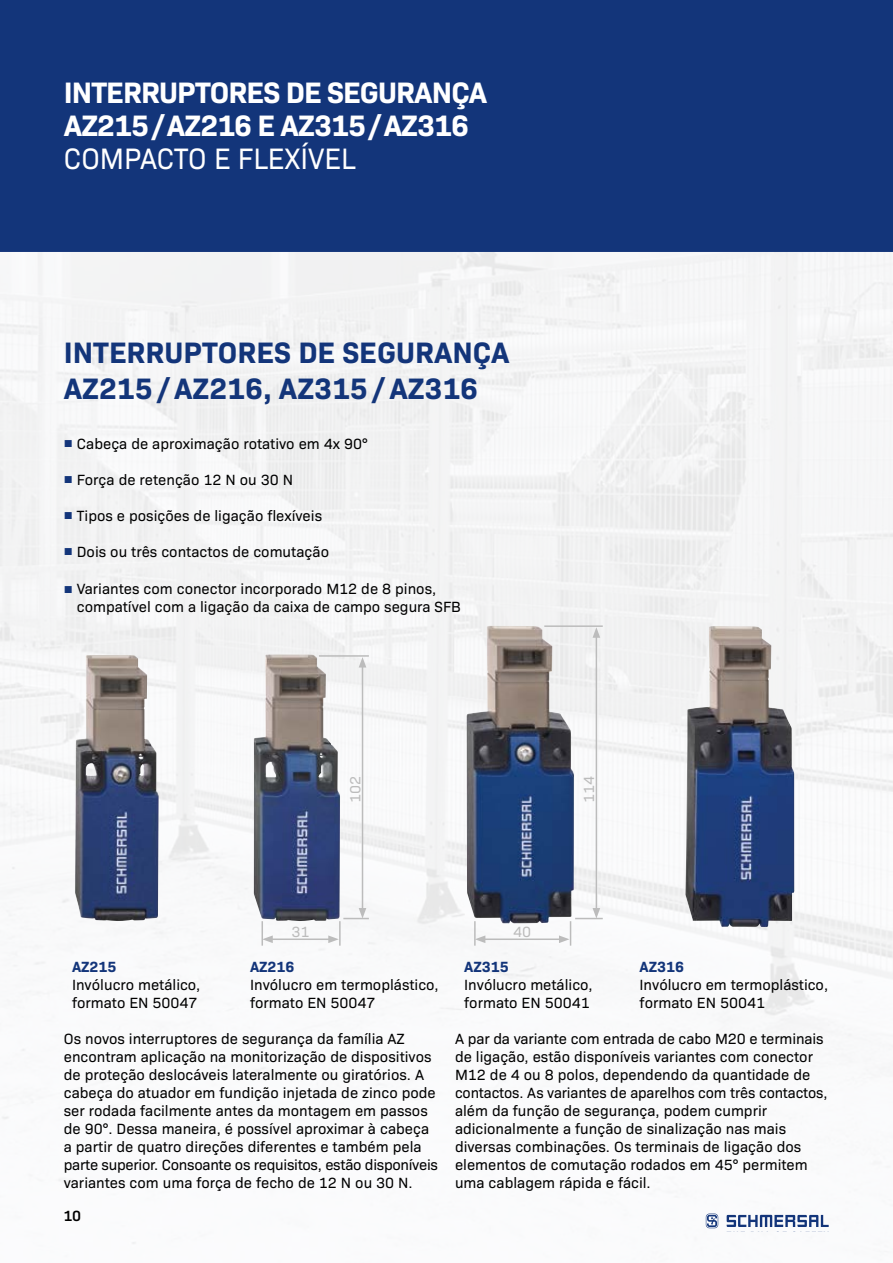
<style>
.page{position:relative;width:893px;height:1263px;background:#fff}
.page>*{position:absolute;margin:0;border:0;box-sizing:border-box;transform-origin:0 0}
.t1{font:700 30px/33px "Bio Sans";letter-spacing:-.03em;color:#fff}
.t2{font:700 30px/36px "Bio Sans";color:#13357a}
.t3{font:30px "Bio Sans";color:#fff;scale:.94 1}
.t4{font:15px/18px "Bio Sans";color:#000}
.t5{font:700 15px "Bio Sans";color:#13357a}
.t6{font:15px "Bio Sans";color:#bcbcbc}
.t7{font:600 15px "Bio Sans";color:#000}
.s1{font-family:"Arial";color:#13357a}
</style>
<div class="page">
<div style="left:0;top:0;width:893px;height:252px;background:#13357a"></div>
<svg style="left:727px;top:1215px;width:102px;height:12px"></svg>
<svg style="left:706px;top:1213px;width:12px;height:15px"></svg>
<hr style="left:319px;top:655px;width:50px;height:2px;background:#bcbcbc">
<hr style="left:339px;top:921px;width:2px;height:25px;background:#bcbcbc">
<hr style="left:544px;top:625px;width:59px;height:2px;background:#bcbcbc">
<hr style="left:362px;top:665px;width:1px;height:245px;background:#bcbcbc">
<svg style="left:359px;top:657px;width:7px;height:10px"></svg>
<hr style="left:270px;top:938px;width:61px;height:2px;background:#bcbcbc">
<svg style="left:328px;top:935px;width:11px;height:8px"></svg>
<svg style="left:263px;top:935px;width:10px;height:8px"></svg>
<hr style="left:483px;top:938px;width:78px;height:2px;background:#bcbcbc">
<svg style="left:476px;top:935px;width:9px;height:8px"></svg>
<hr style="left:596px;top:635px;width:1px;height:275px;background:#bcbcbc">
<svg style="left:593px;top:627px;width:7px;height:11px"></svg>
<svg style="left:343px;top:908px;width:26px;height:11px"></svg>
<hr style="left:261px;top:921px;width:2px;height:25px;background:#bcbcbc">
<hr style="left:474px;top:921px;width:2px;height:25px;background:#bcbcbc">
<svg style="left:559px;top:908px;width:44px;height:38px"></svg>
<img style="left:466px;top:626px;width:108px;height:297px">
<img style="left:685px;top:626px;width:109px;height:301px">
<img style="left:254px;top:654px;width:86px;height:267px">
<img style="left:75px;top:655px;width:84px;height:266px">
<h1 class="t1" style="left:64px;top:74px;width:425px">INTERRUPTORES DE SEGURANÇA<br>AZ215/AZ216 E AZ315/AZ316</h1>
<h1 class="t3" style="left:64px;top:137px;width:312px">COMPACTO E FLEXÍVEL</h1>
<h1 class="t2" style="left:64px;top:332px;width:447px">INTERRUPTORES DE SEGURANÇA<br>AZ215/AZ216, AZ315/AZ316</h1>
<p class="t4" style="left:64px;top:433px;width:305px"><span class="s1">■</span> Cabeça de aproximação rotativo em 4x 90°</p>
<p class="t4" style="left:64px;top:469px;width:231px"><span class="s1">■</span> Força de retenção 12 N ou 30 N</p>
<p class="t4" style="left:64px;top:505px;width:260px"><span class="s1">■</span> Tipos e posições de ligação flexíveis</p>
<p class="t4" style="left:64px;top:541px;width:267px"><span class="s1">■</span> Dois ou três contactos de comutação</p>
<p class="t4" style="left:77px;top:579px;width:385px;text-indent:-13px"><span class="s1">■</span> Variantes com conector incorporado M12 de 8 pinos, compatível com a ligação da caixa de campo segura SFB</p>
<p class="t5" style="left:72px;top:955px;width:46px">AZ215</p>
<p class="t4" style="left:72px;top:975px;width:130px">Invólucro metálico, formato EN 50047</p>
<p class="t6" style="left:344px;top:803px;width:29px;rotate:-90deg">102</p>
<p class="t6" style="left:578px;top:803px;width:29px;rotate:-90deg">114</p>
<p class="t6" style="left:291px;top:921px;width:20px">31</p>
<p class="t6" style="left:513px;top:921px;width:20px">40</p>
<p class="t5" style="left:250px;top:955px;width:46px">AZ216</p>
<p class="t4" style="left:250px;top:975px;width:190px">Invólucro em termoplástico, formato EN 50047</p>
<p class="t5" style="left:464px;top:955px;width:46px">AZ315</p>
<p class="t4" style="left:464px;top:975px;width:130px">Invólucro metálico, formato EN 50041</p>
<p class="t5" style="left:639px;top:955px;width:46px">AZ316</p>
<p class="t4" style="left:639px;top:975px;width:190px">Invólucro em termoplástico, formato EN 50041</p>
<p class="t4" style="left:64px;top:1029px;width:376px">Os novos interruptores de segurança da família AZ encontram aplicação na monitorização de dispositivos de proteção deslocáveis lateralmente ou giratórios. A cabeça do atuador em fundição injetada de zinco pode ser rodada facilmente antes da montagem em passos de 90°. Dessa maneira, é possível aproximar à cabeça a partir de quatro direções diferentes e também pela parte superior. Consoante os requisitos, estão disponíveis variantes com uma força de fecho de 12 N ou 30 N.</p>
<p class="t4" style="left:455px;top:1029px;width:374px">A par da variante com entrada de cabo M20 e terminais de ligação, estão disponíveis variantes com conector M12 de 4 ou 8 polos, dependendo da quantidade de contactos. As variantes de aparelhos com três contactos, além da função de segurança, podem cumprir adicionalmente a função de sinalização nas mais diversas combinações. Os terminais de ligação dos elementos de comutação rodados em 45° permitem uma cablagem rápida e fácil.</p>
<p class="t7" style="left:63px;top:1204px;width:19px">10</p>
</div>
